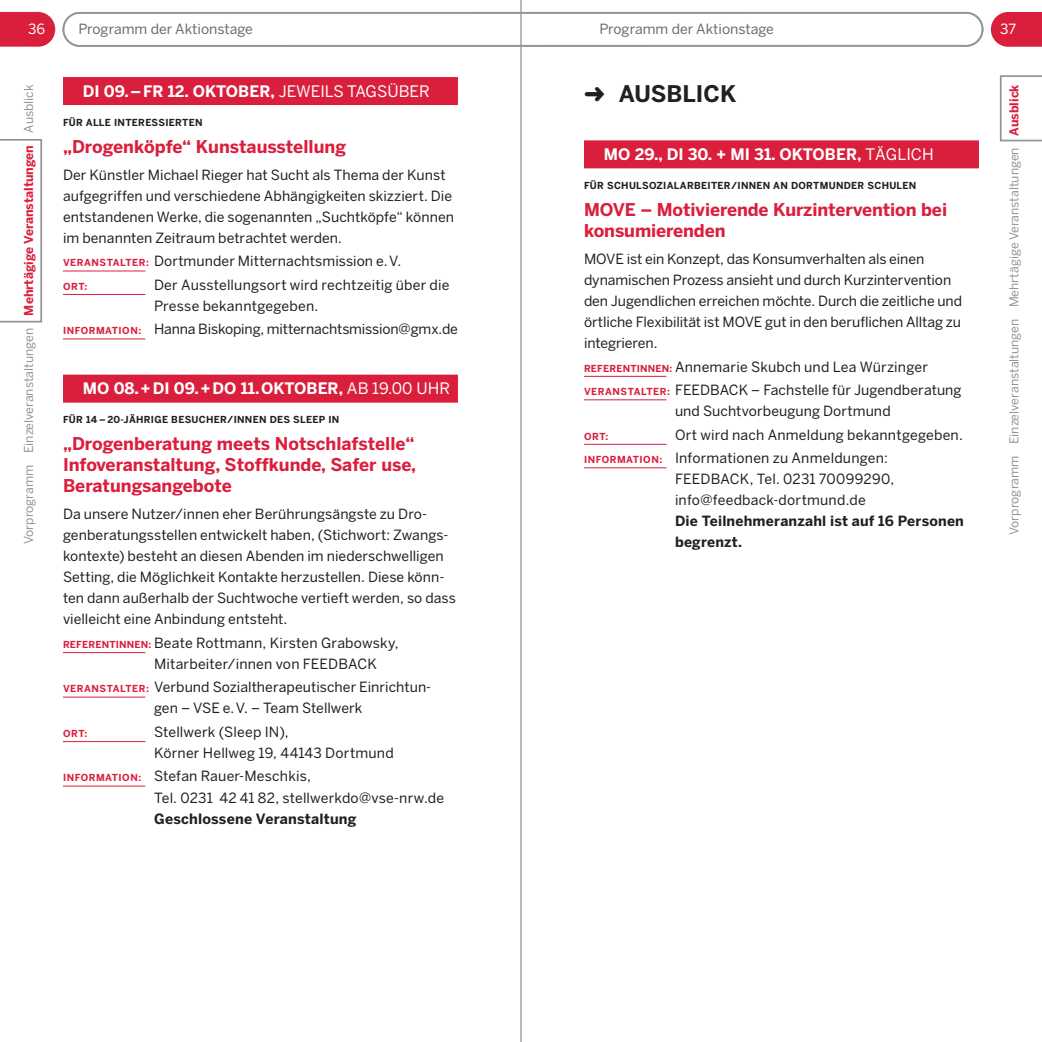
<style>
.page{position:relative;width:1042px;height:1042px;background:#fff}
.page>*{position:absolute;margin:0;border:0;box-sizing:border-box;transform-origin:0 0}
.t1{font:700 22.75px "Benton Sans";color:#231f20}
.t2{font:700 17.5px/21px "Benton Sans";letter-spacing:-.005em;color:#da1f3d;text-align:justify}
.t3{font:700 15.75px "Benton Sans";color:#fff}
.t4{font:700 14.17px "Benton Sans";letter-spacing:.015em;color:#231f20}
.t5{font:14px/21px "Benton Sans";letter-spacing:.005em;color:#231f20}
.t6{font:14px "Benton Sans";color:#6c6d70}
.t7{font:700 14px/21px "Benton Sans";letter-spacing:.015em;color:#231f20}
.t8{font:14px "Benton Sans";color:#fff}
.t9{font:12.25px "Benton Sans";color:#939598}
.t10{font:700 9.62px "Benton Sans";letter-spacing:.03em;color:#231f20}
.t11{font:700 9.62px "Benton Sans";letter-spacing:.055em;color:#da1f3d}
.s1{font-weight:700;color:#da1f3d}
.s2{font-weight:400}
.s3{font-weight:700;font-size:9.62px;color:#da1f3d}
</style>
<div class="page">
<svg style="left:991px;top:12px;width:51px;height:35px;background:#dc304c"></svg>
<svg style="left:1000px;top:75px;width:42px;height:66px"></svg>
<svg style="left:0;top:12px;width:55px;height:35px;background:#dc2f4a"></svg>
<svg style="left:62px;top:13px;width:922px;height:34px"></svg>
<svg style="left:0;top:139px;width:42px;height:183px"></svg>
<div style="left:63px;top:77px;width:395px;height:28px;background:#da1f3d"></div>
<hr style="left:63px;top:271px;width:82px;height:1px;background:#da1f3d">
<hr style="left:63px;top:294px;width:82px;height:1px;background:#da1f3d">
<hr style="left:63px;top:339px;width:82px;height:1px;background:#da1f3d">
<div style="left:63px;top:375px;width:395px;height:28px;background:#da1f3d"></div>
<hr style="left:63px;top:652px;width:82px;height:1px;background:#da1f3d">
<hr style="left:63px;top:697px;width:82px;height:1px;background:#da1f3d">
<hr style="left:63px;top:741px;width:82px;height:1px;background:#da1f3d">
<hr style="left:63px;top:786px;width:82px;height:1px;background:#da1f3d">
<div style="left:584px;top:140px;width:395px;height:28px;background:#da1f3d"></div>
<hr style="left:584px;top:376px;width:82px;height:1px;background:#da1f3d">
<hr style="left:584px;top:399px;width:82px;height:1px;background:#da1f3d">
<hr style="left:584px;top:444px;width:82px;height:1px;background:#da1f3d">
<hr style="left:584px;top:467px;width:82px;height:1px;background:#da1f3d">
<hr style="left:520px;top:0;width:2px;height:1042px;background:#939598">
<p class="t8" style="left:28px;top:21px;width:19px">36</p>
<p class="t9" style="left:22px;top:544px;width:461px;rotate:-90deg">Vorprogramm Einzelveranstaltungen <span class="s1">Mehrtägige Veranstaltungen</span> Ausblick</p>
<p class="t6" style="left:78px;top:21px;width:176px">Programm der Aktionstage</p>
<p class="t6" style="left:599px;top:21px;width:176px">Programm der Aktionstage</p>
<p class="t3" style="left:83px;top:82px;width:348px">DI 09.–FR 12. OKTOBER, <span class="s2">JEWEILS TAGSÜBER</span></p>
<p class="t10" style="left:63px;top:116px;width:141px">FÜR ALLE INTERESSIERTEN</p>
<p class="t2" style="left:63px;top:136px;width:285px">„Drogenköpfe“ Kunstausstellung</p>
<p class="t5" style="left:63px;top:164px;width:392px">Der Künstler Michael Rieger hat Sucht als Thema der Kunst aufgegriffen und verschiedene Abhängigkeiten skizziert. Die entstandenen Werke, die sogenannten „Suchtköpfe“ können im benannten Zeitraum betrachtet werden.</p>
<p class="t5" style="left:63px;top:250px;width:340px"><span class="s3">VERANSTALTER:</span> Dortmunder Mitternachtsmission e.V.</p>
<p class="t11" style="left:63px;top:280px;width:26px">ORT:</p>
<p class="t5" style="left:154px;top:274px;width:297px">Der Ausstellungsort wird rechtzeitig über die<br>Presse bekanntgegeben.</p>
<p class="t5" style="left:63px;top:318px;width:396px"><span class="s3">INFORMATION:</span> Hanna Biskoping, mitternachtsmission@gmx.de</p>
<p class="t3" style="left:83px;top:379px;width:369px">MO 08.+DI 09.+DO 11.OKTOBER, <span class="s2">AB 19.00 UHR</span></p>
<p class="t10" style="left:63px;top:414px;width:278px">FÜR 14 – 20-JÄHRIGE BESUCHER/INNEN DES SLEEP IN</p>
<p class="t2" style="left:63px;top:433px;width:355px">„Drogenberatung meets Notschlafstelle“ Infoveranstaltung, Stoffkunde, Safer use, Beratungsangebote</p>
<p class="t5" style="left:63px;top:503px;width:394px">Da unsere Nutzer/innen eher Berührungsängste zu Dro&shy;genberatungsstellen entwickelt haben, (Stichwort: Zwangs&shy;kontexte) besteht an diesen Abenden im niederschwelligen Setting, die Möglichkeit Kontakte herzustellen. Diese könn&shy;ten dann außerhalb der Suchtwoche vertieft werden, so dass vielleicht eine Anbindung entsteht.</p>
<p class="t5" style="left:154px;top:632px;width:246px;text-indent:-91px"><span class="s3">REFERENTINNEN:</span> Beate Rottmann, Kirsten Grabowsky,<br>Mitarbeiter/innen von FEEDBACK</p>
<p class="t5" style="left:154px;top:676px;width:279px;text-indent:-91px"><span class="s3">VERANSTALTER:</span> Verbund Sozialtherapeutischer Einrichtun&shy;gen – VSE e.V. – Team Stellwerk</p>
<p class="t11" style="left:63px;top:727px;width:26px">ORT:</p>
<p class="t5" style="left:154px;top:721px;width:241px">Stellwerk (Sleep IN),<br>Körner Hellweg 19, 44143 Dortmund</p>
<p class="t5" style="left:154px;top:765px;width:292px;text-indent:-91px"><span class="s3">INFORMATION:</span> Stefan Rauer-Meschkis,<br>Tel. 0231 42 41 82, stellwerkdo@vse-nrw.de</p>
<p class="t4" style="left:154px;top:810px;width:204px">Geschlossene Veranstaltung</p>
<h1 class="t1" style="left:584px;top:81px;width:154px">➜ AUSBLICK</h1>
<p class="t3" style="left:604px;top:145px;width:331px">MO 29., DI 30. + MI 31. OKTOBER, <span class="s2">TÄGLICH</span></p>
<p class="t10" style="left:584px;top:180px;width:334px">FÜR SCHULSOZIALARBEITER/INNEN AN DORTMUNDER SCHULEN</p>
<p class="t2" style="left:584px;top:199px;width:365px">MOVE – Motivierende Kurzintervention bei konsumierenden</p>
<p class="t5" style="left:584px;top:248px;width:380px">MOVE ist ein Konzept, das Konsumverhalten als einen dynamischen Prozess ansieht und durch Kurzintervention den Jugendlichen erreichen möchte. Durch die zeitliche und örtliche Flexibilität ist MOVE gut in den beruflichen Alltag zu integrieren.</p>
<p class="t5" style="left:584px;top:355px;width:379px;line-height:23.4px"><span class="s3">REFERENTINNEN:</span> Annemarie Skubch und Lea Würzinger<br><span class="s3">VERANSTALTER:</span> FEEDBACK – Fachstelle für Jugendberatung</p>
<p class="t5" style="left:675px;top:400px;width:217px">und Suchtvorbeugung Dortmund</p>
<p class="t11" style="left:584px;top:430px;width:26px">ORT:</p>
<p class="t5" style="left:584px;top:422px;width:380px;line-height:23.4px;text-indent:91px">Ort wird nach Anmeldung bekanntgegeben.<br><span class="s3">INFORMATION:</span> Informationen zu Anmeldungen:</p>
<p class="t5" style="left:675px;top:468px;width:221px">FEEDBACK, Tel. 0231 70099290, info@feedback-dortmund.de</p>
<p class="t7" style="left:675px;top:510px;width:290px">Die Teilnehmeranzahl ist auf 16 Personen begrenzt.</p>
<p class="t8" style="left:1000px;top:21px;width:17px">37</p>
<p class="t9" style="left:1006px;top:535px;width:452px;rotate:-90deg">Vorprogramm Einzelveranstaltungen Mehrtägige Veranstaltungen <span class="s1">Ausblick</span></p>
</div>
